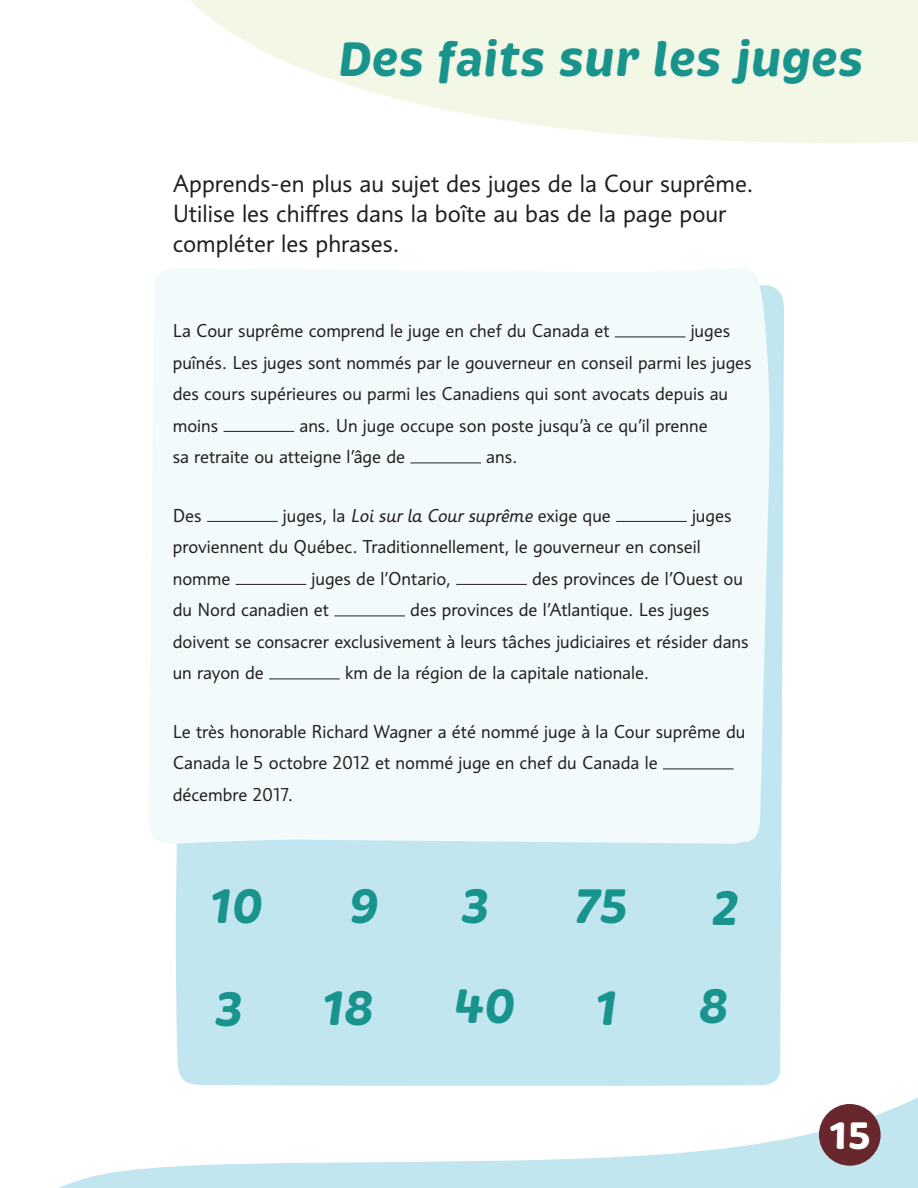
<style>
.page{position:relative;width:918px;height:1188px;background:#fff}
.page>*{position:absolute;margin:0;border:0;box-sizing:border-box;transform-origin:0 0}
.new_page_title{font:italic 700 49.5px "Brevia";letter-spacing:-.01em;color:#19948d}
.t1{font:700 39.15px "Brevia";color:#fff}
.Subtitle_PS_18_25{font:24px/30px "Informa Pro";color:#231f20}
.Fill_in_blanks{font:18px/31.5px "Informa Pro";color:#231f20}
.Fill_in_blanks-2{font:italic 18px "Informa Pro";color:#231f20}
.s1{font-style:normal}
</style>
<div class="page">
<svg style="left:58px;top:1097px;width:860px;height:91px"></svg>
<svg style="left:190px;top:0;width:728px;height:143px;fill:#f2f7e6"></svg>
<div style="left:819px;top:1104px;width:62px;height:62px;background:#68272d;border-radius:50%"></div>
<div style="left:175px;top:286px;width:609px;height:800px;background:#c2e6ef"></div>
<div style="left:149px;top:268px;width:621px;height:577px;background:#f2fafb"></div>
<hr style="left:615px;top:337px;width:71px;height:1px;background:#231f20">
<hr style="left:224px;top:431px;width:70px;height:1px;background:#231f20">
<hr style="left:410px;top:463px;width:71px;height:1px;background:#231f20">
<hr style="left:207px;top:521px;width:71px;height:1px;background:#231f20">
<hr style="left:616px;top:521px;width:71px;height:1px;background:#231f20">
<hr style="left:236px;top:584px;width:70px;height:1px;background:#231f20">
<hr style="left:456px;top:584px;width:71px;height:1px;background:#231f20">
<hr style="left:334px;top:616px;width:71px;height:1px;background:#231f20">
<hr style="left:269px;top:679px;width:71px;height:1px;background:#231f20">
<hr style="left:663px;top:769px;width:71px;height:1px;background:#231f20">
<p class="new_page_title" style="left:338px;top:28px;width:527px">Des faits sur les juges</p>
<p class="Subtitle_PS_18_25" style="left:173px;top:169px;width:583px">Apprends-en plus au sujet des juges de la Cour suprême.<br>Utilise les chiffres dans la boîte au bas de la page pour compléter les phrases.</p>
<p class="Fill_in_blanks" style="left:173px;top:315px;width:438px">La Cour suprême comprend le juge en chef du Canada et</p>
<p class="Fill_in_blanks" style="left:173px;top:315px;width:580px;text-indent:518px">juges puînés. Les juges sont nommés par le gouverneur en conseil parmi les juges des cours supérieures ou parmi les Canadiens qui sont avocats depuis au moins</p>
<p class="Fill_in_blanks" style="left:173px;top:410px;width:536px;text-indent:127px">ans. Un juge occupe son poste jusqu’à ce qu’il prenne sa retraite ou atteigne l’âge de</p>
<p class="Fill_in_blanks" style="left:486px;top:441px;width:33px">ans.</p>
<p class="Fill_in_blanks" style="left:173px;top:500px;width:31px">Des</p>
<p class="Fill_in_blanks-2" style="left:283px;top:504px;width:330px"><span class="s1">juges, la</span> Loi sur la Cour suprême <span class="s1">exige que</span></p>
<p class="Fill_in_blanks" style="left:173px;top:500px;width:560px;text-indent:519px">juges proviennent du Québec. Traditionnellement, le gouverneur en conseil nomme</p>
<p class="Fill_in_blanks" style="left:312px;top:563px;width:141px">juges de l’Ontario,</p>
<p class="Fill_in_blanks" style="left:532px;top:563px;width:212px">des provinces de l’Ouest ou</p>
<p class="Fill_in_blanks" style="left:173px;top:594px;width:158px">du Nord canadien et</p>
<p class="Fill_in_blanks" style="left:173px;top:594px;width:577px;text-indent:237px">des provinces de l’Atlantique. Les juges doivent se consacrer exclusivement à leurs tâches judiciaires et résider dans un rayon de</p>
<p class="Fill_in_blanks" style="left:345px;top:657px;width:306px">km de la région de la capitale nationale.</p>
<p class="Fill_in_blanks" style="left:173px;top:716px;width:574px">Le très honorable Richard Wagner a été nommé juge à la Cour suprême du<br>Canada le 5 octobre 2012 et nommé juge en chef du Canada le<br>décembre 2017.</p>
<p class="new_page_title" style="left:208px;top:876px;width:56px">10</p>
<p class="new_page_title" style="left:349px;top:876px;width:31px">9</p>
<p class="new_page_title" style="left:461px;top:876px;width:30px">3</p>
<p class="new_page_title" style="left:574px;top:876px;width:55px">75</p>
<p class="new_page_title" style="left:712px;top:877px;width:29px">2</p>
<p class="new_page_title" style="left:215px;top:978px;width:30px">3</p>
<p class="new_page_title" style="left:321px;top:977px;width:55px">18</p>
<p class="new_page_title" style="left:454px;top:975px;width:63px">40</p>
<p class="new_page_title" style="left:594px;top:977px;width:25px">1</p>
<p class="new_page_title" style="left:699px;top:975px;width:31px">8</p>
<h2 class="t1" style="left:829px;top:1111px;width:44px">15</h2>
</div>
